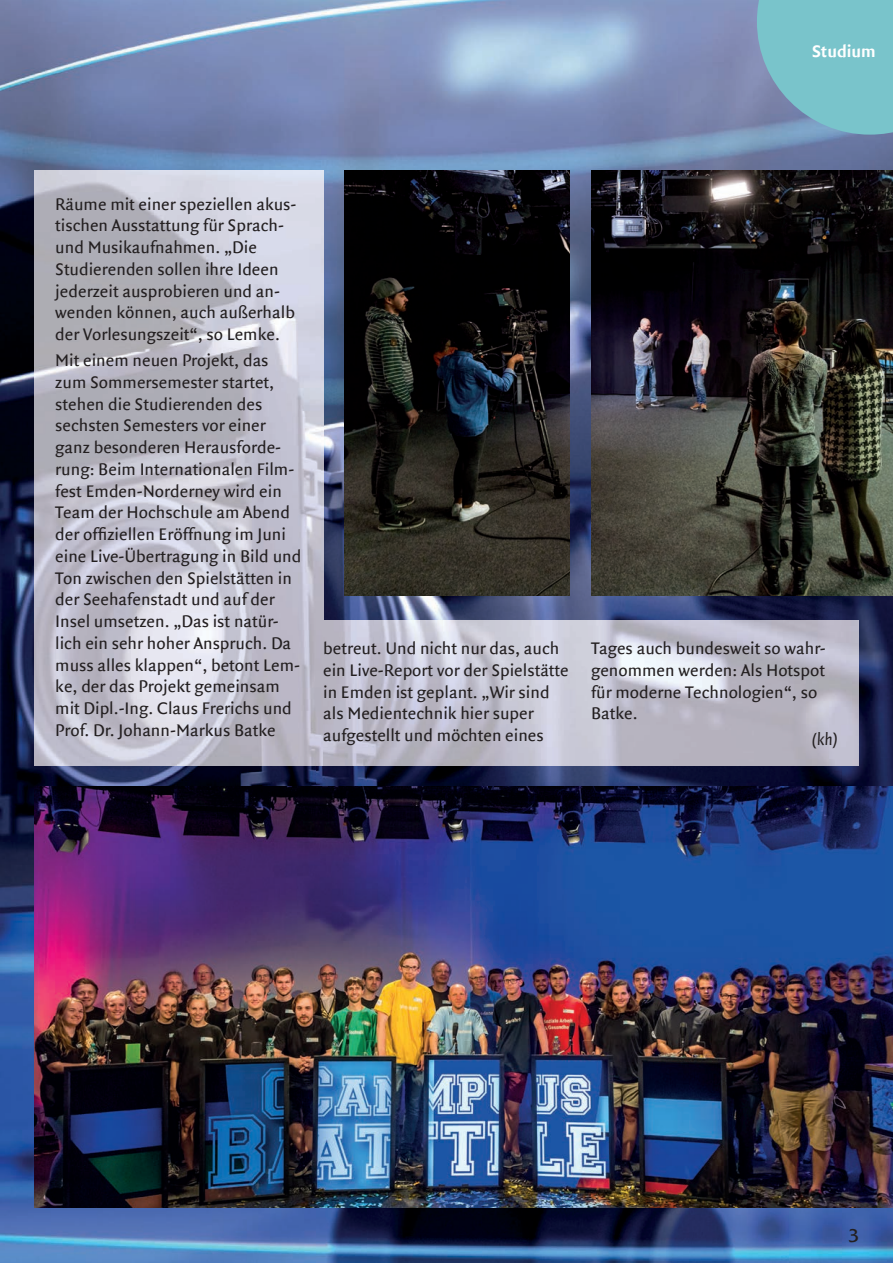
<style>
.page{position:relative;width:893px;height:1263px;background:#fff}
.page>*{position:absolute;margin:0;border:0;box-sizing:border-box;transform-origin:0 0}
.t1{font:19.5px "Friz Quadrata";color:#231f20}
.t2{font:18px/21.8px "Quadraat Sans";color:#231f20}
.t3{font:700 18px "Quadraat Sans";color:#fff}
.t4{font:italic 18px "Quadraat Sans";color:#231f20}
</style>
<div class="page">
<img style="left:0;top:0;width:840px;height:210px">
<img style="left:840px;top:135px;width:53px;height:1128px">
<img style="left:0;top:210px;width:52px;height:1053px">
<img style="left:323px;top:210px;width:412px;height:411px">
<img style="left:735px;top:595px;width:106px;height:26px">
<img style="left:316px;top:765px;width:51px;height:498px">
<img style="left:52px;top:765px;width:264px;height:498px">
<img style="left:367px;top:765px;width:474px;height:498px">
<svg style="left:757px;top:0;width:136px;height:135px;background:#79bbc7"></svg>
<img style="left:34px;top:170px;width:289px;height:595px">
<img style="left:323px;top:621px;width:536px;height:144px">
<img style="left:34px;top:787px;width:859px;height:421px">
<img style="left:591px;top:170px;width:302px;height:425px">
<img style="left:344px;top:170px;width:226px;height:425px">
<p class="t3" style="left:812px;top:41px;width:65px">Studium</p>
<p class="t2" style="left:55px;top:193px;width:243px">Räume mit einer speziellen akus&shy;tischen Ausstattung für Sprach&shy;und Musikaufnahmen. „Die<br>Studierenden sollen ihre Ideen jederzeit ausprobieren und an&shy;wenden können, auch außerhalb der Vorlesungszeit“, so Lemke.</p>
<p class="t2" style="left:55px;top:350px;width:248px">Mit einem neuen Projekt, das zum Sommersemester startet, stehen die Studierenden des sechsten Semesters vor einer ganz besonderen Herausforde&shy;rung: Beim Internationalen Film&shy;fest Emden-Norderney wird ein<br>Team der Hochschule am Abend der offiziellen Eröffnung im Juni eine Live-Übertragung in Bild und<br>Ton zwischen den Spielstätten in der Seehafenstadt und auf der<br>Insel umsetzen. „Das ist natür&shy;lich ein sehr hoher Anspruch. Da muss alles klappen“, betont Lem&shy;ke, der das Projekt gemeinsam mit Dipl.-Ing. Claus Frerichs und<br>Prof. Dr. Johann-Markus Batke</p>
<p class="t2" style="left:323px;top:638px;width:247px">betreut. Und nicht nur das, auch ein Live-Report vor der Spielstätte in Emden ist geplant. „Wir sind als Medientechnik hier super aufgestellt und möchten eines</p>
<p class="t2" style="left:591px;top:638px;width:236px">Tages auch bundesweit so wahr&shy;genommen werden: Als Hotspot für moderne Technologien“, so<br>Batke.</p>
<p class="t4" style="left:812px;top:730px;width:27px">(kh)</p>
<p class="t1" style="left:848px;top:1224px;width:12px">3</p>
</div>
